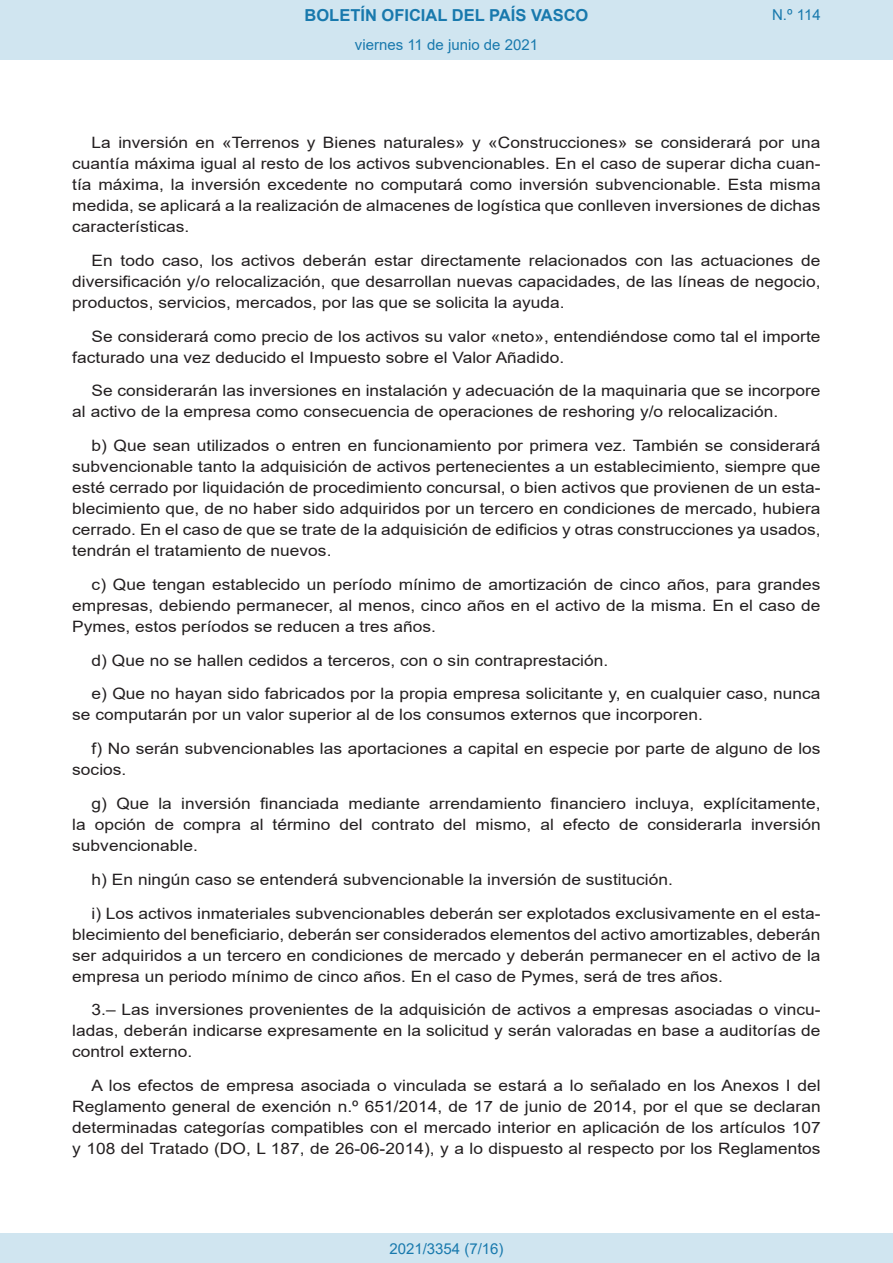
<style>
.page{position:relative;width:893px;height:1263px;background:#fff}
.page>*{position:absolute;margin:0;border:0;box-sizing:border-box;transform-origin:0 0}
.t1{font:700 16.5px "Arial";color:#1879ad}
.BOPVDetalle{font:15.6px/21px "Arial";color:#231f20;text-align:justify;scale:1.11 1}
.Paginacion_Centro{font:15px "Arial";color:#1879ad}
</style>
<div class="page">
<div style="left:0;top:0;width:893px;height:60px;background:#d0e5f0"></div>
<div style="left:0;top:1233px;width:893px;height:30px;background:#d0e5f0"></div>
<p class="t1" style="left:305px;top:3px;width:285px">BOLETÍN OFICIAL DEL PAÍS VASCO</p>
<p class="Paginacion_Centro" style="left:355px;top:35px;width:185px">viernes 11 de junio de 2021</p>
<p class="Paginacion_Centro" style="left:772px;top:5px;width:50px">N.º 114</p>
<p class="BOPVDetalle" style="left:72px;top:132px;width:676px;text-indent:19px">La inversión en «Terrenos y Bienes naturales» y «Construcciones» se considerará por una cuantía máxima igual al resto de los activos subvencionables. En el caso de superar dicha cuan&shy;tía máxima, la inversión excedente no computará como inversión subvencionable. Esta misma medida, se aplicará a la realización de almacenes de logística que conlleven inversiones de dichas características.</p>
<p class="BOPVDetalle" style="left:72px;top:250px;width:676px;text-indent:19px">En todo caso, los activos deberán estar directamente relacionados con las actuaciones de diversificación y/o relocalización, que desarrollan nuevas capacidades, de las líneas de negocio, productos, servicios, mercados, por las que se solicita la ayuda.</p>
<p class="BOPVDetalle" style="left:72px;top:326px;width:676px;text-indent:19px">Se considerará como precio de los activos su valor «neto», entendiéndose como tal el importe facturado una vez deducido el Impuesto sobre el Valor Añadido.</p>
<p class="BOPVDetalle" style="left:72px;top:380px;width:676px;text-indent:19px">Se considerarán las inversiones en instalación y adecuación de la maquinaria que se incorpore al activo de la empresa como consecuencia de operaciones de reshoring y/o relocalización.</p>
<p class="BOPVDetalle" style="left:72px;top:435px;width:676px;text-indent:19px">b) Que sean utilizados o entren en funcionamiento por primera vez. También se considerará subvencionable tanto la adquisición de activos pertenecientes a un establecimiento, siempre que esté cerrado por liquidación de procedimiento concursal, o bien activos que provienen de un esta&shy;blecimiento que, de no haber sido adquiridos por un tercero en condiciones de mercado, hubiera cerrado. En el caso de que se trate de la adquisición de edificios y otras construcciones ya usados, tendrán el tratamiento de nuevos.</p>
<p class="BOPVDetalle" style="left:72px;top:574px;width:676px;text-indent:19px">c) Que tengan establecido un período mínimo de amortización de cinco años, para grandes empresas, debiendo permanecer, al menos, cinco años en el activo de la misma. En el caso de Pymes, estos períodos se reducen a tres años.</p>
<p class="BOPVDetalle" style="left:92px;top:650px;width:467px">d) Que no se hallen cedidos a terceros, con o sin contraprestación.</p>
<p class="BOPVDetalle" style="left:72px;top:683px;width:676px;text-indent:19px">e) Que no hayan sido fabricados por la propia empresa solicitante y, en cualquier caso, nunca se computarán por un valor superior al de los consumos externos que incorporen.</p>
<p class="BOPVDetalle" style="left:72px;top:738px;width:676px;text-indent:19px">f) No serán subvencionables las aportaciones a capital en especie por parte de alguno de los socios.</p>
<p class="BOPVDetalle" style="left:72px;top:793px;width:676px;text-indent:19px">g) Que la inversión financiada mediante arrendamiento financiero incluya, explícitamente, la opción de compra al término del contrato del mismo, al efecto de considerarla inversión subvencionable.</p>
<p class="BOPVDetalle" style="left:92px;top:869px;width:525px">h) En ningún caso se entenderá subvencionable la inversión de sustitución.</p>
<p class="BOPVDetalle" style="left:72px;top:902px;width:676px;text-indent:19px">i) Los activos inmateriales subvencionables deberán ser explotados exclusivamente en el esta&shy;blecimiento del beneficiario, deberán ser considerados elementos del activo amortizables, deberán ser adquiridos a un tercero en condiciones de mercado y deberán permanecer en el activo de la empresa un periodo mínimo de cinco años. En el caso de Pymes, será de tres años.</p>
<p class="BOPVDetalle" style="left:72px;top:999px;width:676px;text-indent:19px">3.– Las inversiones provenientes de la adquisición de activos a empresas asociadas o vincu&shy;ladas, deberán indicarse expresamente en la solicitud y serán valoradas en base a auditorías de control externo.</p>
<p class="BOPVDetalle" style="left:72px;top:1075px;width:676px;text-indent:19px">A los efectos de empresa asociada o vinculada se estará a lo señalado en los Anexos I del Reglamento general de exención n.º 651/2014, de 17 de junio de 2014, por el que se declaran determinadas categorías compatibles con el mercado interior en aplicación de los artículos 107 y 108 del Tratado (DO, L 187, de 26-06-2014), y a lo dispuesto al respecto por los Reglamentos</p>
<p class="Paginacion_Centro" style="left:389px;top:1238px;width:116px">2021/3354 (7/16)</p>
</div>
